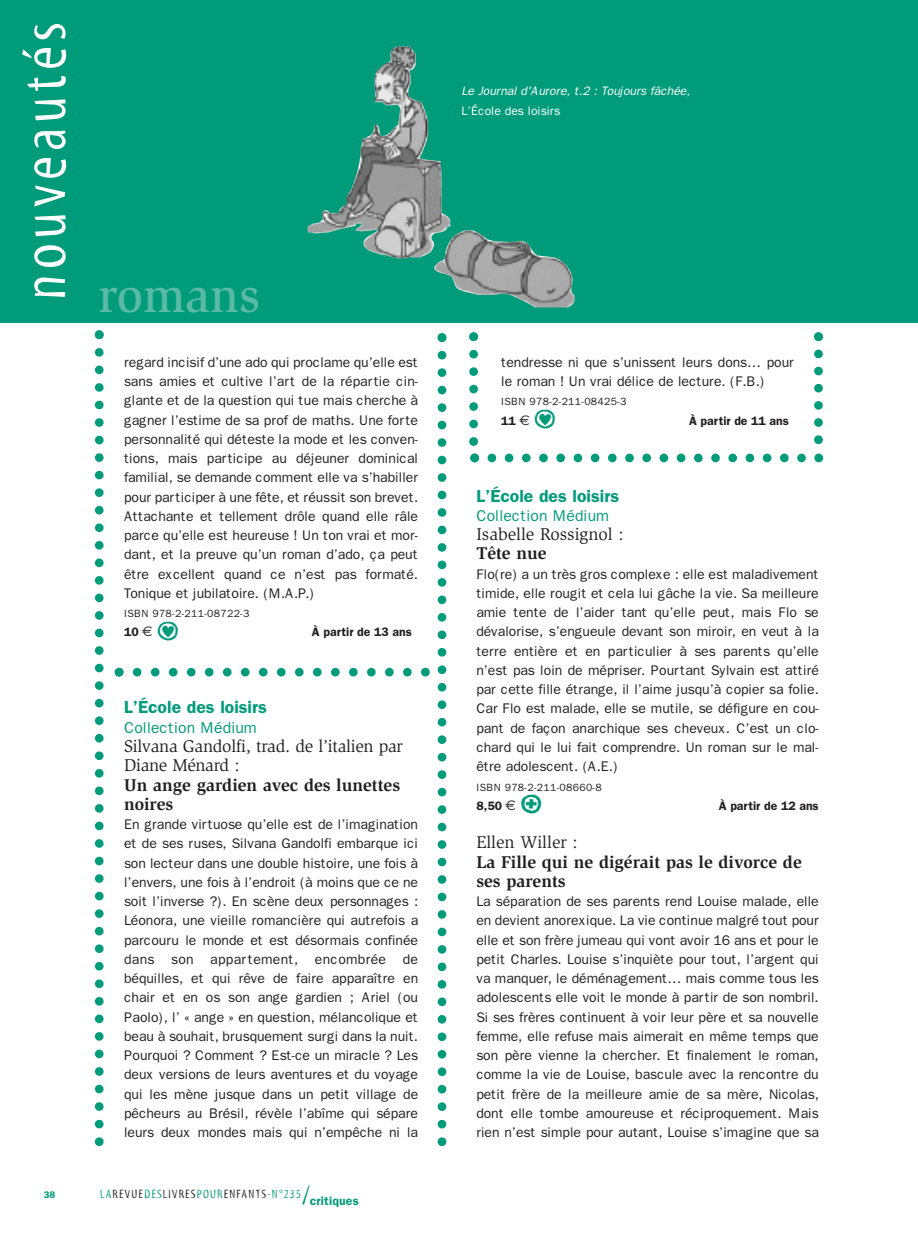
<style>
.page{position:relative;width:918px;height:1241px;background:#fff}
.page>*{position:absolute;margin:0;border:0;box-sizing:border-box;transform-origin:0 0}
.t1{font:63px "Myriad Tilt";letter-spacing:.08em;color:#fff}
.t2{font:500 49px "Slimbach";color:#59baa6}
.t3{font:35px "Ale Signs White LL";color:#009b7a}
.t4{font:700 17.5px/19.2px "Slimbach";color:#231f20}
.t5{font:17.5px/19.2px "Slimbach";letter-spacing:-.015em;color:#231f20}
.t6{font:600 17.5px "Franklin Gothic";color:#009b7a}
.t7{font:15.75px "Franklin Gothic";color:#009b7a}
.t8{font:14px/19.2px "Franklin Gothic";letter-spacing:-.005em;color:#231f20;text-align:justify}
.t9{font:600 12.25px "Franklin Gothic";color:#231f20}
.t10{font:12.25px "Myriad Tilt";letter-spacing:.1em;color:#231f20}
.t11{font:italic 12.25px "Franklin Gothic";letter-spacing:-.005em;color:#fff}
.t12{font:12.25px "Franklin Gothic";letter-spacing:-.005em;color:#fff}
.t13{font:10.5px "Franklin Gothic";letter-spacing:.03em;color:#231f20}
.t14{font:600 9.62px "Franklin Gothic";color:#009b7a}
.s1{font-family:"Euro Sans";font-weight:400;font-size:14px}
.s2{color:#009b7a}
.s3{font-size:26.25px;color:#009b7a}
.s4{font-family:"Franklin Gothic";font-weight:600;color:#009b7a}
</style>
<div class="page">
<svg style="left:438px;top:333px;width:8px;height:812px"></svg>
<svg style="left:115px;top:667px;width:315px;height:9px"></svg>
<svg style="left:470px;top:453px;width:353px;height:9px"></svg>
<div style="left:0;top:0;width:918px;height:322px;background:#009b7a"></div>
<svg style="left:95px;top:330px;width:9px;height:815px"></svg>
<svg style="left:814px;top:332px;width:9px;height:112px"></svg>
<svg style="left:469px;top:332px;width:9px;height:114px"></svg>
<img style="left:308px;top:46px;width:267px;height:261px">
<h1 class="t1" style="left:21px;top:300px;width:280px;rotate:-90deg">nouveautés</h1>
<p class="t14" style="left:44px;top:1188px;width:13px">38</p>
<h2 class="t2" style="left:99px;top:276px;width:163px">romans</h2>
<p class="t8" style="left:124px;top:352px;width:296px">regard incisif d’une ado qui proclame qu’elle est sans amies et cultive l’art de la répartie cin&shy;glante et de la question qui tue mais cherche à gagner l’estime de sa prof de maths. Une forte personnalité qui déteste la mode et les conven&shy;tions, mais participe au déjeuner dominical familial, se demande comment elle va s’habiller pour participer à une fête, et réussit son brevet.<br>Attachante et tellement drôle quand elle râle parce qu’elle est heureuse ! Un ton vrai et mor&shy;dant, et la preuve qu’un roman d’ado, ça peut être excellent quand ce n’est pas formaté.<br>Tonique et jubilatoire. (M.A.P.)</p>
<p class="t13" style="left:124px;top:607px;width:127px">ISBN 978-2-211-08722-3</p>
<p class="t9" style="left:124px;top:625px;width:30px">10 <span class="s1">€</span></p>
<h3 class="t3" style="left:156px;top:608px;width:24px">B</h3>
<p class="t9" style="left:312px;top:625px;width:101px">À partir de 13 ans</p>
<p class="t6" style="left:124px;top:697px;width:144px">L’École des loisirs</p>
<p class="t7" style="left:124px;top:718px;width:134px">Collection Médium</p>
<p class="t5" style="left:124px;top:737px;width:280px">Silvana Gandolfi, trad. de l’italien par<br>Diane Ménard :</p>
<p class="t4" style="left:124px;top:776px;width:278px">Un ange gardien avec des lunettes noires</p>
<p class="t8" style="left:124px;top:814px;width:296px">En grande virtuose qu’elle est de l’imagination et de ses ruses, Silvana Gandolfi embarque ici son lecteur dans une double histoire, une fois à l’envers, une fois à l’endroit (à moins que ce ne soit l’inverse ?). En scène deux personnages :<br>Léonora, une vieille romancière qui autrefois a parcouru le monde et est désormais confinée dans son appartement, encombrée de béquilles, et qui rêve de faire apparaître en chair et en os son ange gardien ; Ariel (ou Paolo), l’ « ange » en question, mélancolique et beau à souhait, brusquement surgi dans la nuit.<br>Pourquoi ? Comment ? Est-ce un miracle ? Les deux versions de leurs aventures et du voyage qui les mène jusque dans un petit village de pêcheurs au Brésil, révèle l’abîme qui sépare leurs deux mondes mais qui n’empêche ni la</p>
<p class="t10" style="left:100px;top:1188px;width:260px"><span class="s2">LA</span>REVUE<span class="s2">DES</span>LIVRES<span class="s2">POUR</span>ENFANTS<span class="s2">-N°235</span><span class="s3">/</span><span class="s4">critiques</span></p>
<p class="t11" style="left:461px;top:84px;width:230px">Le Journal d'Aurore, t.2 : Toujours fâchée,</p>
<p class="t12" style="left:461px;top:103px;width:100px">L’École des loisirs</p>
<p class="t8" style="left:501px;top:352px;width:294px">tendresse ni que s’unissent leurs dons… pour le roman ! Un vrai délice de lecture. (F.B.)</p>
<p class="t13" style="left:501px;top:395px;width:127px">ISBN 978-2-211-08425-3</p>
<p class="t9" style="left:501px;top:413px;width:30px">11 <span class="s1">€</span></p>
<h3 class="t3" style="left:533px;top:396px;width:24px">B</h3>
<p class="t9" style="left:689px;top:413px;width:101px">À partir de 11 ans</p>
<p class="t6" style="left:476px;top:485px;width:144px">L’École des loisirs</p>
<p class="t7" style="left:476px;top:506px;width:134px">Collection Médium</p>
<p class="t5" style="left:476px;top:526px;width:149px">Isabelle Rossignol :</p>
<p class="t4" style="left:476px;top:545px;width:72px">Tête nue</p>
<p class="t8" style="left:476px;top:564px;width:344px">Flo(re) a un très gros complexe : elle est maladivement timide, elle rougit et cela lui gâche la vie. Sa meilleure amie tente de l’aider tant qu’elle peut, mais Flo se dévalorise, s’engueule devant son miroir, en veut à la terre entière et en particulier à ses parents qu’elle n’est pas loin de mépriser. Pourtant Sylvain est attiré par cette fille étrange, il l’aime jusqu’à copier sa folie.<br>Car Flo est malade, elle se mutile, se défigure en cou&shy;pant de façon anarchique ses cheveux. C’est un clo&shy;chard qui le lui fait comprendre. Un roman sur le mal&shy;être adolescent. (A.E.)</p>
<p class="t13" style="left:476px;top:780px;width:127px">ISBN 978-2-211-08660-8</p>
<p class="t9" style="left:476px;top:798px;width:41px">8,50 <span class="s1">€</span></p>
<h3 class="t3" style="left:520px;top:781px;width:24px">U</h3>
<p class="t9" style="left:719px;top:798px;width:101px">À partir de 12 ans</p>
<p class="t5" style="left:476px;top:834px;width:103px">Ellen Willer :</p>
<p class="t4" style="left:476px;top:853px;width:327px">La Fille qui ne digérait pas le divorce de ses parents</p>
<p class="t8" style="left:476px;top:891px;width:344px">La séparation de ses parents rend Louise malade, elle en devient anorexique. La vie continue malgré tout pour elle et son frère jumeau qui vont avoir 16 ans et pour le petit Charles. Louise s’inquiète pour tout, l’argent qui va manquer, le déménagement… mais comme tous les adolescents elle voit le monde à partir de son nombril.<br>Si ses frères continuent à voir leur père et sa nouvelle femme, elle refuse mais aimerait en même temps que son père vienne la chercher. Et finalement le roman, comme la vie de Louise, bascule avec la rencontre du petit frère de la meilleure amie de sa mère, Nicolas, dont elle tombe amoureuse et réciproquement. Mais rien n’est simple pour autant, Louise s’imagine que sa</p>
</div>
